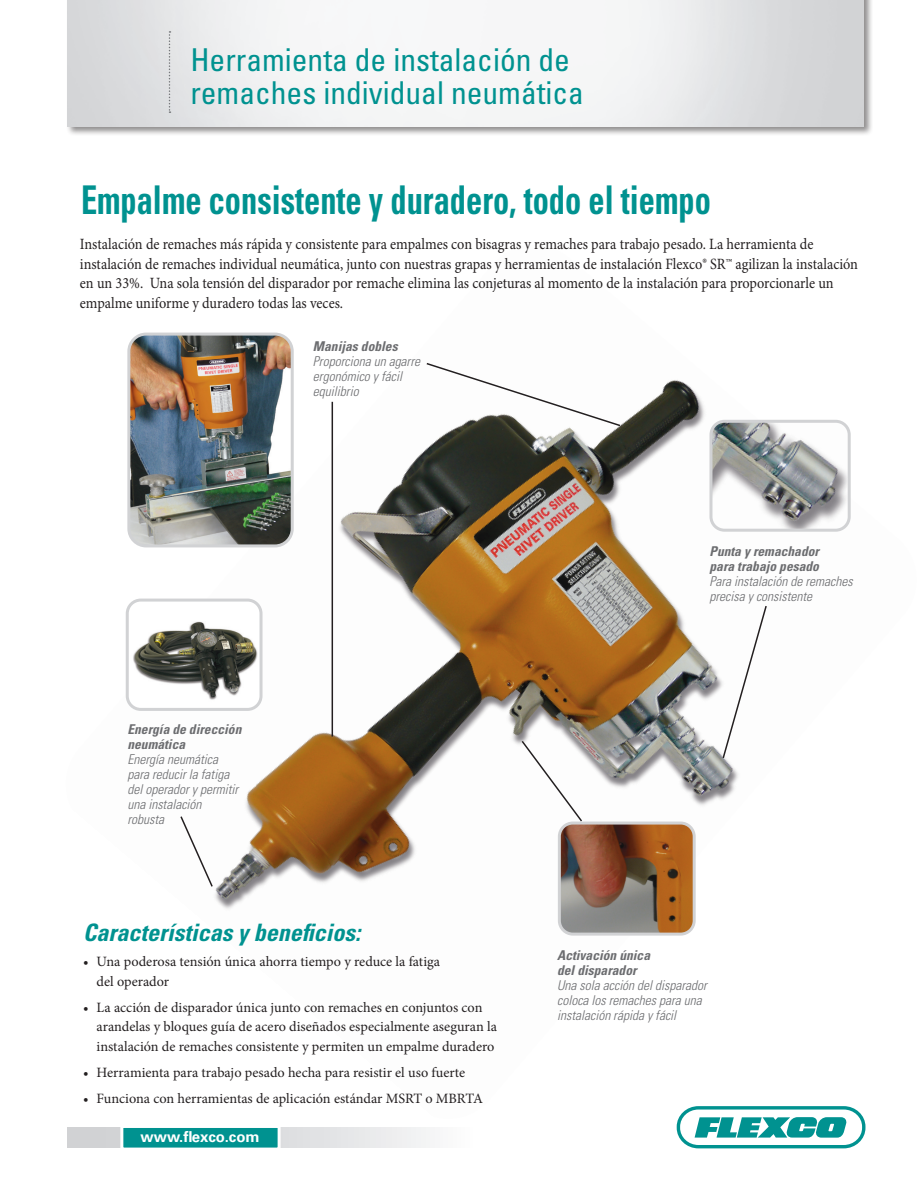
<style>
.page{position:relative;width:918px;height:1188px;background:#fff}
.page>*{position:absolute;margin:0;border:0;box-sizing:border-box;transform-origin:0 0}
.intro_hdr{font:700 condensed 39.6px "Univers LT Std";color:#009290;scale:.82 1}
.t1{font:condensed 31.5px/33px "Univers LT Std";color:#009290}
.sub_hdr{font:italic 700 condensed 24px "Univers LT Std";color:#009290}
.body_copy{font:15.6px/19.5px "Minion Pro";color:#231f20;scale:.91 1}
.t2{font:700 15.6px "Univers LT Std";color:#fff}
.t3{font:700 15px "Univers LT Std";color:#fff}
.t4{font:14.25px/19.5px "Minion Pro";color:#231f20}
.sidebar_photoCaptions{font:italic 300 condensed 13.5px/15px "Univers LT Std";color:#6c6d70}
.sidebar_photoCaptions-2{font:italic 700 condensed 13.5px/15px "Univers LT Std";color:#6c6d70}
</style>
<div class="page">
<div style="left:66px;top:0;width:808px;height:136px;background:#231f20;opacity:.5"></div>
<img style="left:67px;top:0;width:797px;height:126px">
<svg style="left:169px;top:31px;width:2px;height:82px"></svg>
<svg style="left:677px;top:1123px;width:188px;height:25px"></svg>
<svg style="left:68px;top:1128px;width:362px;height:20px"></svg>
<div style="left:120px;top:1125px;width:161px;height:26px;background:#009290;border:3px solid #fff"></div>
<img style="left:125px;top:332px;width:740px;height:791px">
<img style="left:559px;top:823px;width:135px;height:111px">
<div style="left:558px;top:822px;width:138px;height:114px;border:3px solid #d1d2d4;border-radius:14px"></div>
<img style="left:127px;top:600px;width:134px;height:108px">
<div style="left:126px;top:599px;width:137px;height:112px;border:3px solid #d1d2d4;border-radius:13px"></div>
<img style="left:711px;top:421px;width:138px;height:109px">
<div style="left:709px;top:420px;width:142px;height:112px;border:3px solid #d1d2d4;border-radius:14px"></div>
<img style="left:129px;top:334px;width:163px;height:212px">
<div style="left:127px;top:333px;width:167px;height:214px;border:3px solid #d1d2d4;border-radius:17px"></div>
<svg style="left:721px;top:604px;width:47px;height:156px"></svg>
<svg style="left:520px;top:739px;width:64px;height:84px"></svg>
<svg style="left:179px;top:815px;width:35px;height:73px"></svg>
<svg style="left:425px;top:362px;width:197px;height:65px"></svg>
<hr style="left:332px;top:402px;width:1px;height:335px;background:#231f20">
<p class="t1" style="left:190px;top:42px;width:395px">Herramienta de instalación de remaches individual neumática</p>
<p class="intro_hdr" style="left:81px;top:176px;width:770px">Empalme consistente y duradero, todo el tiempo</p>
<p class="body_copy" style="left:80px;top:234px;width:857px">Instalación de remaches más rápida y consistente para empalmes con bisagras y remaches para trabajo pesado. La herramienta de instalación de remaches individual neumática, junto con nuestras grapas y herramientas de instalación Flexco® SR™ agilizan la instalación en un 33%. Una sola tensión del disparador por remache elimina las conjeturas al momento de la instalación para proporcionarle un empalme uniforme y duradero todas las veces.</p>
<p class="sidebar_photoCaptions-2" style="left:313px;top:339px;width:86px">Manijas dobles</p>
<p class="sidebar_photoCaptions" style="left:313px;top:354px;width:109px">Proporciona un agarre ergonómico y fácil equilibrio</p>
<p class="sidebar_photoCaptions-2" style="left:127px;top:722px;width:115px">Energía de dirección neumática</p>
<p class="sidebar_photoCaptions" style="left:127px;top:752px;width:112px">Energía neumática para reducir la fatiga del operador y permitir una instalación robusta</p>
<p class="sub_hdr" style="left:83px;top:918px;width:279px">Características y beneficios:</p>
<p class="t4" style="left:97px;top:952px;width:345px;text-indent:-14px">• Una poderosa tensión única ahorra tiempo y reduce la fatiga del operador</p>
<p class="t4" style="left:97px;top:998px;width:402px;text-indent:-14px">• La acción de disparador única junto con remaches en conjuntos con arandelas y bloques guía de acero diseñados especialmente aseguran la instalación de remaches consistente y permiten un empalme duradero</p>
<p class="t4" style="left:83px;top:1063px;width:384px">• Herramienta para trabajo pesado hecha para resistir el uso fuerte</p>
<p class="t4" style="left:83px;top:1089px;width:401px">• Funciona con herramientas de aplicación estándar MSRT o MBRTA</p>
<p class="t3" style="left:140px;top:1128px;width:121px">www.flexco.com</p>
<p class="t2" style="left:127px;top:1128px;width:126px">www.flexco.com</p>
<p class="sidebar_photoCaptions-2" style="left:710px;top:544px;width:111px">Punta y remachador para trabajo pesado</p>
<p class="sidebar_photoCaptions" style="left:710px;top:574px;width:145px">Para instalación de remaches precisa y consistente</p>
<p class="sidebar_photoCaptions-2" style="left:557px;top:948px;width:95px">Activación única del disparador</p>
<p class="sidebar_photoCaptions" style="left:557px;top:978px;width:151px">Una sola acción del disparador coloca los remaches para una instalación rápida y fácil</p>
</div>
